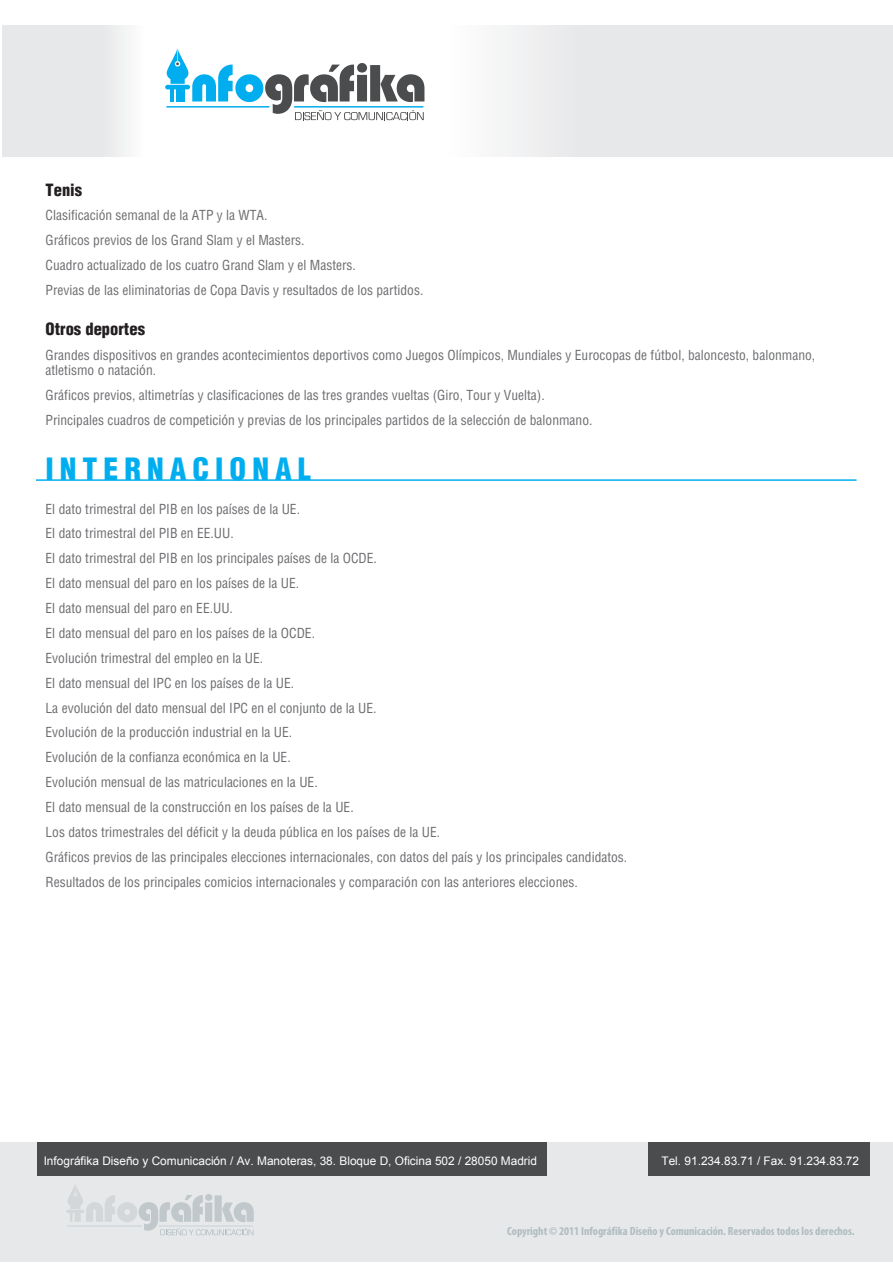
<style>
.page{position:relative;width:893px;height:1263px;background:#fff}
.page>*{position:absolute;margin:0;border:0;box-sizing:border-box;transform-origin:0 0}
.t1{font:900 condensed 30px "Helvetica";letter-spacing:.2em;color:#00aeef}
.t2{font:900 condensed 16.5px "Helvetica";color:#231f20}
.t3{font:condensed 13.5px/24.9px "Helvetica";color:#6c6d70}
.t4{font:11.85px "Arial";color:#fff}
.t5{font:700 condensed 11.85px "Myriad Pro";color:#afbcc2}
</style>
<div class="page">
<div style="left:445px;top:25px;width:447px;height:131px;background:linear-gradient(to right,#f3f3f4,#e2e3e4)"></div>
<div style="left:3px;top:25px;width:142px;height:131px;background:linear-gradient(to right,#e2e3e4,#f3f3f4)"></div>
<div style="left:0;top:1142px;width:893px;height:120px;background:#e7e8e9"></div>
<hr style="left:166px;top:106px;width:103px;height:2px;background:#00aeef">
<svg style="left:167px;top:48px;width:257px;height:72px"></svg>
<svg style="left:66px;top:1185px;width:188px;height:50px"></svg>
<div style="left:649px;top:1142px;width:221px;height:34px;background:#4b4c4d"></div>
<div style="left:37px;top:1142px;width:509px;height:34px;background:#4b4c4d"></div>
<hr style="left:36px;top:479px;width:820px;height:2px;background:#00aeef">
<p class="t2" style="left:46px;top:179px;width:38px">Tenis</p>
<p class="t3" style="left:46px;top:203px;width:379px">Clasificación semanal de la ATP y la WTA.<br>Gráficos previos de los Grand Slam y el Masters.<br>Cuadro actualizado de los cuatro Grand Slam y el Masters.<br>Previas de las eliminatorias de Copa Davis y resultados de los partidos.</p>
<p class="t2" style="left:46px;top:318px;width:101px">Otros deportes</p>
<p class="t3" style="left:46px;top:347px;width:771px;line-height:15px">Grandes dispositivos en grandes acontecimientos deportivos como Juegos Olímpicos, Mundiales y Eurocopas de fútbol, baloncesto, balonmano, atletismo o natación.</p>
<p class="t3" style="left:46px;top:382px;width:548px">Gráficos previos, altimetrías y clasificaciones de las tres grandes vueltas (Giro, Tour y Vuelta).<br>Principales cuadros de competición y previas de los principales partidos de la selección de balonmano.</p>
<p class="t1" style="left:46px;top:450px;width:267px">INTERNACIONAL</p>
<p class="t3" style="left:46px;top:496px;width:583px">El dato trimestral del PIB en los países de la UE.<br>El dato trimestral del PIB en EE.UU.<br>El dato trimestral del PIB en los principales países de la OCDE.<br>El dato mensual del paro en los países de la UE.<br>El dato mensual del paro en EE.UU.<br>El dato mensual del paro en los países de la OCDE.<br>Evolución trimestral del empleo en la UE.<br>El dato mensual del IPC en los países de la UE.<br>La evolución del dato mensual del IPC en el conjunto de la UE.<br>Evolución de la producción industrial en la UE.<br>Evolución de la confianza económica en la UE.<br>Evolución mensual de las matriculaciones en la UE.<br>El dato mensual de la construcción en los países de la UE.<br>Los datos trimestrales del déficit y la deuda pública en los países de la UE.<br>Gráficos previos de las principales elecciones internacionales, con datos del país y los principales candidatos.<br>Resultados de los principales comicios internacionales y comparación con las anteriores elecciones.</p>
<p class="t4" style="left:44px;top:1154px;width:495px">Infográfika Diseño y Comunicación / Av. Manoteras, 38. Bloque D, Oficina 502 / 28050 Madrid</p>
<p class="t4" style="left:661px;top:1154px;width:199px">Tel. 91.234.83.71 / Fax. 91.234.83.72</p>
<p class="t5" style="left:507px;top:1224px;width:349px">Copyright © 2011 Infográfika Diseño y Comunicación. Reservados todos los derechos.</p>
</div>
